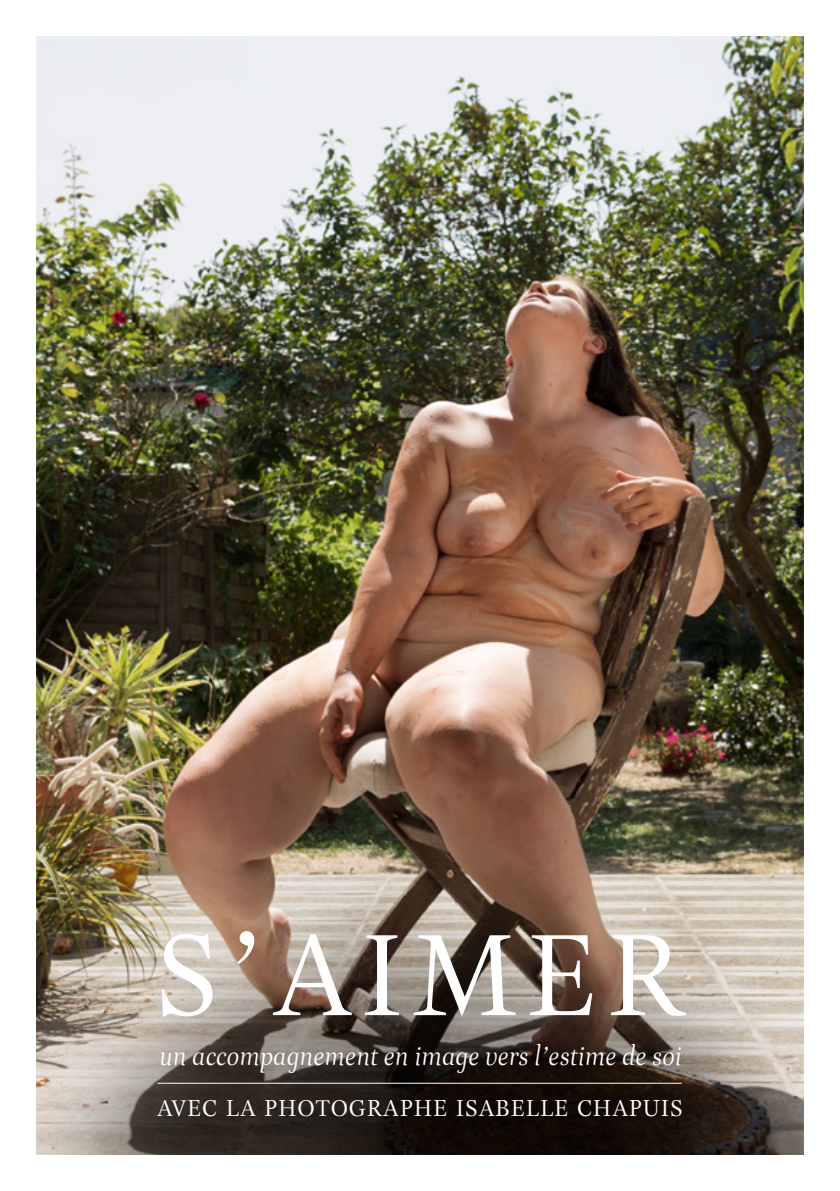
<style>
.page{position:relative;width:840px;height:1191px;background:#fff}
.page>*{position:absolute;margin:0;border:0;box-sizing:border-box;transform-origin:0 0}
.t1{font:120px "Esta";letter-spacing:.075em;color:#fff}
.t2{font:italic 26px "Esta";letter-spacing:.01em;color:#fff}
.t3{font:23.8px "Esta";letter-spacing:.035em;color:#fff}
</style>
<div class="page">
<img style="left:37px;top:37px;width:765px;height:1117px">
<hr style="left:157px;top:1082px;width:524px;height:1px;background:#fff">
<h1 class="t1" style="left:155px;top:906px;width:531px">S’AIMER</h1>
<p class="t2" style="left:159px;top:1041px;width:523px">un accompagnement en image vers l’estime de soi</p>
<p class="t3" style="left:157px;top:1094px;width:526px">AVEC LA PHOTOGRAPHE ISABELLE CHAPUIS</p>
</div>
